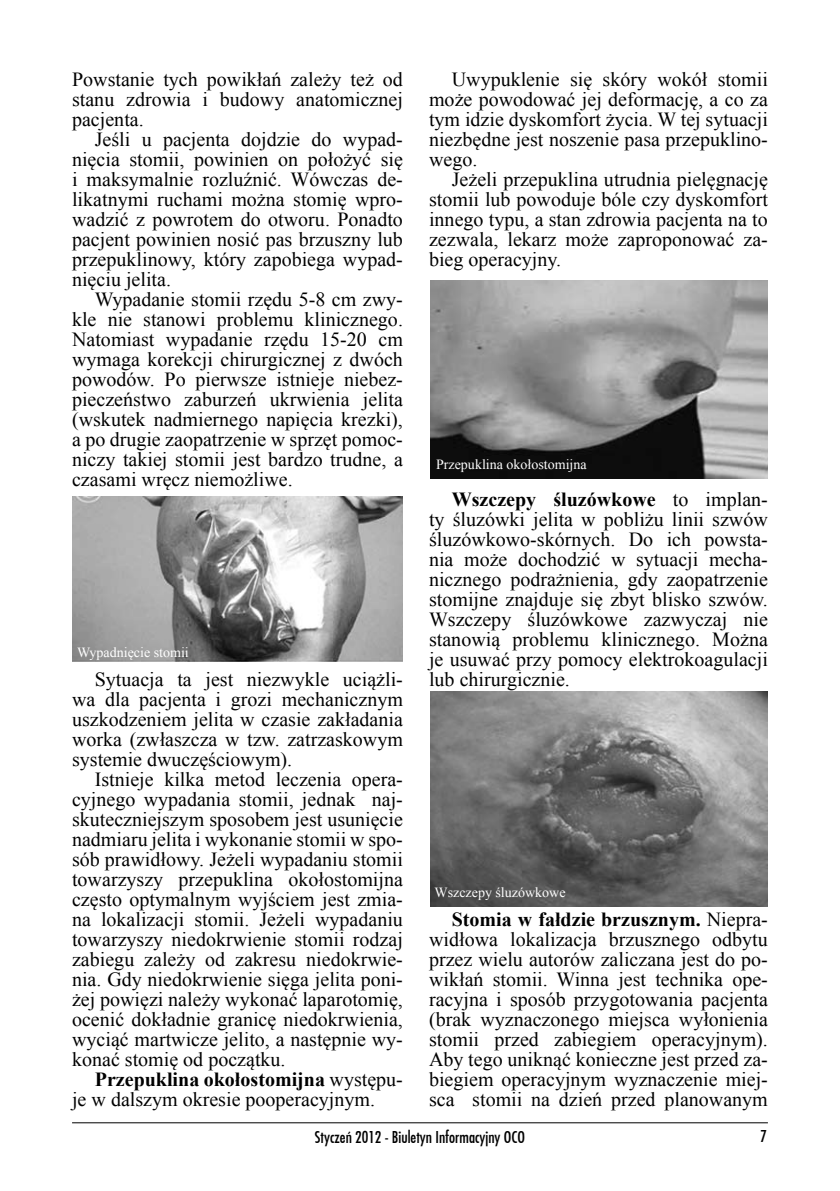
<style>
.page{position:relative;width:840px;height:1191px;background:#fff}
.page>*{position:absolute;margin:0;border:0;box-sizing:border-box;transform-origin:0 0}
.t1{font:20px/20px "Times New Roman";color:#000;text-align:justify}
.t2{font:16px "Fujiyama";color:#000}
.t3{font:14px "Times New Roman";color:#fff}
.s1{font-weight:700}
</style>
<div class="page">
<hr style="left:72px;top:1122px;width:695px;height:1px;background:#000">
<img style="left:72px;top:496px;width:330px;height:166px">
<img style="left:430px;top:281px;width:337px;height:197px">
<img style="left:430px;top:692px;width:337px;height:214px">
<p class="t1" style="left:72px;top:69px;width:332px">Powstanie tych powikłań zależy też od stanu zdrowia i budowy anatomicznej pacjenta.</p>
<p class="t1" style="left:72px;top:129px;width:332px;text-indent:23px">Jeśli u pacjenta dojdzie do wypad&shy;nięcia stomii, powinien on położyć się i maksymalnie rozluźnić. Wówczas de&shy;likatnymi ruchami można stomię wpro&shy;wadzić z powrotem do otworu. Ponadto pacjent powinien nosić pas brzuszny lub przepuklinowy, który zapobiega wypad&shy;nięciu jelita.</p>
<p class="t1" style="left:72px;top:289px;width:332px;text-indent:23px">Wypadanie stomii rzędu 5-8 cm zwy&shy;kle nie stanowi problemu klinicznego.<br>Natomiast wypadanie rzędu 15-20 cm wymaga korekcji chirurgicznej z dwóch powodów. Po pierwsze istnieje niebez&shy;pieczeństwo zaburzeń ukrwienia jelita (wskutek nadmiernego napięcia krezki), a po drugie zaopatrzenie w sprzęt pomoc&shy;niczy takiej stomii jest bardzo trudne, a czasami wręcz niemożliwe.</p>
<p class="t3" style="left:77px;top:643px;width:113px">Wypadnięcie stomii</p>
<p class="t1" style="left:72px;top:669px;width:332px;text-indent:23px">Sytuacja ta jest niezwykle uciążli&shy;wa dla pacjenta i grozi mechanicznym uszkodzeniem jelita w czasie zakładania worka (zwłaszcza w tzw. zatrzaskowym systemie dwuczęściowym).</p>
<p class="t1" style="left:72px;top:769px;width:332px;text-indent:23px">Istnieje kilka metod leczenia opera&shy;cyjnego wypadania stomii, jednak naj&shy;skuteczniejszym sposobem jest usunięcie nadmiaru jelita i wykonanie stomii w spo&shy;sób prawidłowy. Jeżeli wypadaniu stomii towarzyszy przepuklina okołostomijna często optymalnym wyjściem jest zmia&shy;na lokalizacji stomii. Jeżeli wypadaniu towarzyszy niedokrwienie stomii rodzaj zabiegu zależy od zakresu niedokrwie&shy;nia. Gdy niedokrwienie sięga jelita poni&shy;żej powięzi należy wykonać laparotomię, ocenić dokładnie granicę niedokrwienia, wyciąć martwicze jelito, a następnie wy&shy;konać stomię od początku.</p>
<p class="t1" style="left:72px;top:1069px;width:332px;text-indent:23px"><span class="s1">Przepuklina okołostomijna</span> występu&shy;je w dalszym okresie pooperacyjnym.</p>
<p class="t1" style="left:429px;top:69px;width:340px;text-indent:23px">Uwypuklenie się skóry wokół stomii może powodować jej deformację, a co za tym idzie dyskomfort życia. W tej sytuacji niezbędne jest noszenie pasa przepuklino&shy;wego.</p>
<p class="t1" style="left:429px;top:169px;width:340px;text-indent:23px">Jeżeli przepuklina utrudnia pielęgnację stomii lub powoduje bóle czy dyskomfort innego typu, a stan zdrowia pacjenta na to zezwala, lekarz może zaproponować za&shy;bieg operacyjny.</p>
<p class="t3" style="left:436px;top:455px;width:152px">Przepuklina okołostomijna</p>
<p class="t1" style="left:429px;top:489px;width:340px;text-indent:23px"><span class="s1">Wszczepy śluzówkowe</span> to implan&shy;ty śluzówki jelita w pobliżu linii szwów śluzówkowo-skórnych. Do ich powsta&shy;nia może dochodzić w sytuacji mecha&shy;nicznego podrażnienia, gdy zaopatrzenie stomijne znajduje się zbyt blisko szwów.<br>Wszczepy śluzówkowe zazwyczaj nie stanowią problemu klinicznego. Można je usuwać przy pomocy elektrokoagulacji lub chirurgicznie.</p>
<p class="t3" style="left:434px;top:883px;width:133px">Wszczepy śluzówkowe</p>
<p class="t1" style="left:429px;top:909px;width:340px;text-indent:23px"><span class="s1">Stomia w fałdzie brzusznym.</span> Niepra&shy;widłowa lokalizacja brzusznego odbytu przez wielu autorów zaliczana jest do po&shy;wikłań stomii. Winna jest technika ope&shy;racyjna i sposób przygotowania pacjenta (brak wyznaczonego miejsca wyłonienia stomii przed zabiegiem operacyjnym).<br>Aby tego uniknąć konieczne jest przed za&shy;biegiem operacyjnym wyznaczenie miej&shy;sca stomii na dzień przed planowanym</p>
<p class="t2" style="left:315px;top:1126px;width:211px">Styczeń 2012 - Biuletyn Informacyjny OCO</p>
</div>
